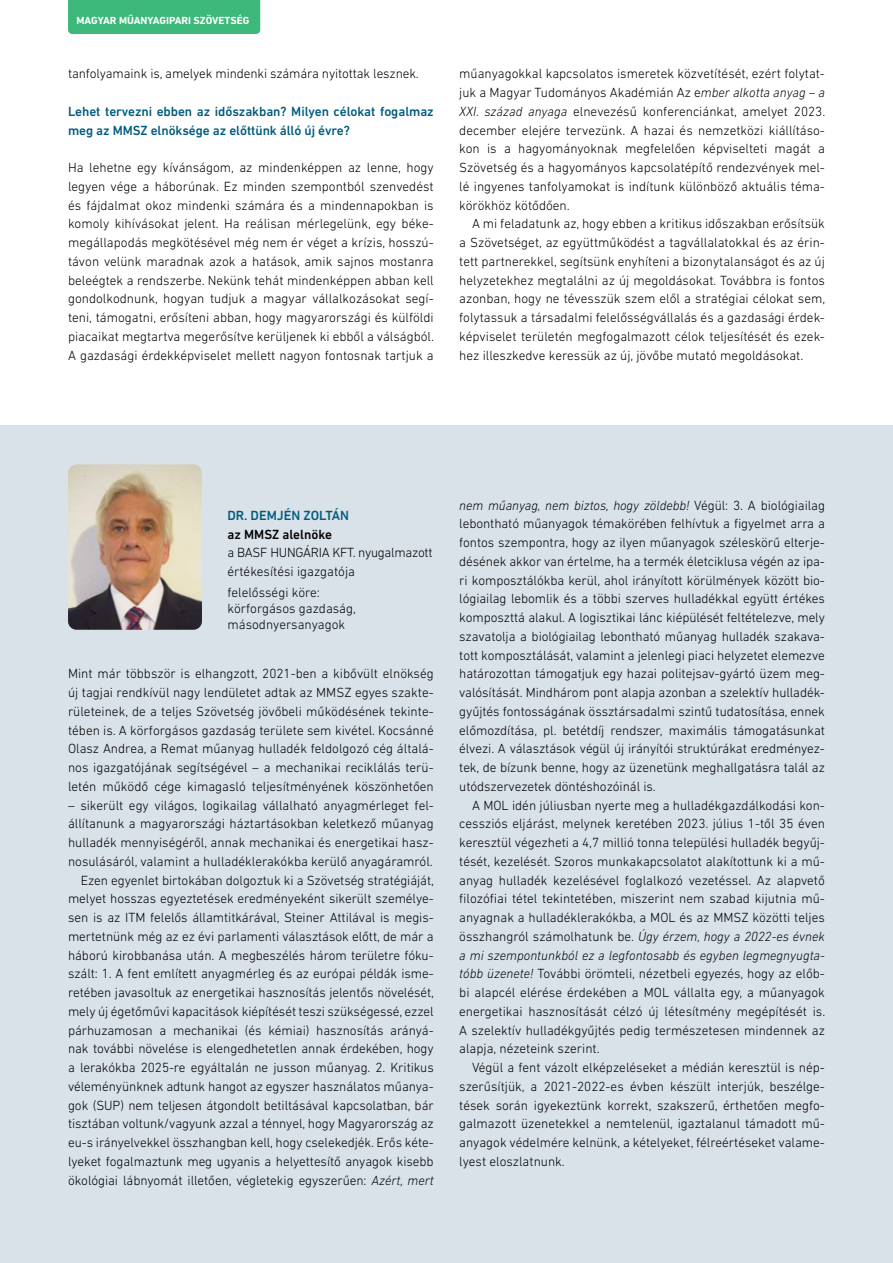
<style>
.page{position:relative;width:893px;height:1263px;background:#fff}
.page>*{position:absolute;margin:0;border:0;box-sizing:border-box;transform-origin:0 0}
.t1{font:300 13.5px/18.8px "DIN Next LT Pro";letter-spacing:-.005em;color:#000;text-align:justify}
.t2{font:500 13.5px/18.8px "DIN Next LT Pro";letter-spacing:-.005em;color:#005c7e}
.t3{font:500 13.5px "DIN Next LT Pro";color:#000}
.t4{font:700 10.5px "DIN Next LT Pro";color:#fff}
.s1{font-style:italic}
</style>
<div class="page">
<div style="left:68px;top:0;width:192px;height:34px;background:#3bb87a"></div>
<div style="left:0;top:426px;width:893px;height:837px;background:#d9e1e9"></div>
<img style="left:68px;top:464px;width:134px;height:166px">
<p class="t4" style="left:77px;top:14px;width:174px">MAGYAR MŰANYAGIPARI SZÖVETSÉG</p>
<p class="t1" style="left:68px;top:64px;width:352px">tanfolyamaink is, amelyek mindenki számára nyitottak lesznek.</p>
<p class="t2" style="left:68px;top:102px;width:367px">Lehet tervezni ebben az időszakban? Milyen célokat fogalmaz meg az MMSZ elnöksége az előttünk álló új évre?</p>
<p class="t1" style="left:68px;top:158px;width:367px">Ha lehetne egy kívánságom, az mindenképpen az lenne, hogy legyen vége a háborúnak. Ez minden szempontból szenvedést és fájdalmat okoz mindenki számára és a mindennapokban is komoly kihívásokat jelent. Ha reálisan mérlegelünk, egy béke&shy;megállapodás megkötésével még nem ér véget a krízis, hosszú&shy;távon velünk maradnak azok a hatások, amik sajnos mostanra beleégtek a rendszerbe. Nekünk tehát mindenképpen abban kell gondolkodnunk, hogyan tudjuk a magyar vállalkozásokat segí&shy;teni, támogatni, erősíteni abban, hogy magyarországi és külföldi piacaikat megtartva megerősítve kerüljenek ki ebből a válságból.<br>A gazdasági érdekképviselet mellett nagyon fontosnak tartjuk a</p>
<p class="t1" style="left:459px;top:64px;width:367px">műanyagokkal kapcsolatos ismeretek közvetítését, ezért folytat&shy;juk a Magyar Tudományos Akadémián Az e<span class="s1">mber alkotta anyag – a XXI. század anyaga</span> elnevezésű konferenciánkat, amelyet 2023. december elejére tervezünk. A hazai és nemzetközi kiállításo&shy;kon is a hagyományoknak megfelelően képviselteti magát a Szövetség és a hagyományos kapcsolatépítő rendezvények mel&shy;lé ingyenes tanfolyamokat is indítunk különböző aktuális téma&shy;körökhöz kötődően.</p>
<p class="t1" style="left:459px;top:214px;width:368px;text-indent:13px">A mi feladatunk az, hogy ebben a kritikus időszakban erősítsük a Szövetséget, az együttműködést a tagvállalatokkal és az érin&shy;tett partnerekkel, segítsünk enyhíteni a bizonytalanságot és az új helyzetekhez megtalálni az új megoldásokat. Továbbra is fontos azonban, hogy ne tévesszük szem elől a stratégiai célokat sem, folytassuk a társadalmi felelősségvállalás és a gazdasági érdek&shy;képviselet területén megfogalmazott célok teljesítését és ezek&shy;hez illeszkedve keressük az új, jövőbe mutató megoldásokat.</p>
<p class="t2" style="left:227px;top:506px;width:123px">DR. DEMJÉN ZOLTÁN</p>
<p class="t3" style="left:227px;top:526px;width:106px">az MMSZ alelnöke</p>
<p class="t1" style="left:227px;top:543px;width:207px">a BASF HUNGÁRIA KFT. nyugalmazott értékesítési igazgatója</p>
<p class="t1" style="left:227px;top:584px;width:130px;line-height:16.2px;text-align:left">felelősségi köre: körforgásos gazdaság, másodnyersanyagok</p>
<p class="t1" style="left:68px;top:664px;width:367px">Mint már többször is elhangzott, 2021-ben a kibővült elnökség új tagjai rendkívül nagy lendületet adtak az MMSZ egyes szakte&shy;rületeinek, de a teljes Szövetség jövőbeli működésének tekinte&shy;tében is. A körforgásos gazdaság területe sem kivétel. Kocsánné Olasz Andrea, a Remat műanyag hulladék feldolgozó cég általá&shy;nos igazgatójának segítségével – a mechanikai reciklálás terü&shy;letén működő cége kimagasló teljesítményének köszönhetően</p>
<p class="t1" style="left:68px;top:795px;width:368px;text-align:right">– sikerült egy világos, logikailag vállalható anyagmérleget fel&shy;állítanunk a magyarországi háztartásokban keletkező műanyag hulladék mennyiségéről, annak mechanikai és energetikai hasz&shy;nosulásáról, valamint a hulladéklerakókba kerülő anyagáramról.<br>Ezen egyenlet birtokában dolgoztuk ki a Szövetség stratégiáját, melyet hosszas egyeztetések eredményeként sikerült személye&shy;sen is az ITM felelős államtitkárával, Steiner Attilával is megis&shy;mertetnünk még az ez évi parlamenti választások előtt, de már a háború kirobbanása után. A megbeszélés három területre fóku&shy;szált: 1. A fent említett anyagmérleg és az európai példák isme&shy;retében javasoltuk az energetikai hasznosítás jelentős növelését, mely új égetőművi kapacitások kiépítését teszi szükségessé, ezzel párhuzamosan a mechanikai (és kémiai) hasznosítás arányá&shy;nak további növelése is elengedhetetlen annak érdekében, hogy a lerakókba 2025-re egyáltalán ne jusson műanyag. 2. Kritikus véleményünknek adtunk hangot az egyszer használatos műanya&shy;gok (SUP) nem teljesen átgondolt betiltásával kapcsolatban, bár tisztában voltunk/vagyunk azzal a ténnyel, hogy Magyarország az eu-s irányelvekkel összhangban kell, hogy cselekedjék. Erős kéte&shy;lyeket fogalmaztunk meg ugyanis a helyettesítő anyagok kisebb ökológiai lábnyomát illetően, végletekig egyszerűen: <span class="s1">Azért, mert</span></p>
<p class="t1" style="left:459px;top:495px;width:367px"><span class="s1">nem műanyag, nem biztos, hogy zöldebb!</span> Végül: 3. A biológiailag lebontható műanyagok témakörében felhívtuk a figyelmet arra a fontos szempontra, hogy az ilyen műanyagok széleskörű elterje&shy;désének akkor van értelme, ha a termék életciklusa végén az ipa&shy;ri komposztálókba kerül, ahol irányított körülmények között bio&shy;lógiailag lebomlik és a többi szerves hulladékkal együtt értékes komposzttá alakul. A logisztikai lánc kiépülését feltételezve, mely szavatolja a biológiailag lebontható műanyag hulladék szakava&shy;tott komposztálását, valamint a jelenlegi piaci helyzetet elemezve határozottan támogatjuk egy hazai politejsav-gyártó üzem meg&shy;valósítását. Mindhárom pont alapja azonban a szelektív hulladék&shy;gyűjtés fontosságának össztársadalmi szintű tudatosítása, ennek előmozdítása, pl. betétdíj rendszer, maximális támogatásunkat élvezi. A választások végül új irányítói struktúrákat eredményez&shy;tek, de bízunk benne, hogy az üzenetünk meghallgatásra talál az utódszervezetek döntéshozóinál is.</p>
<p class="t1" style="left:459px;top:795px;width:367px;text-indent:13px">A MOL idén júliusban nyerte meg a hulladékgazdálkodási kon&shy;cessziós eljárást, melynek keretében 2023. július 1-től 35 éven keresztül végezheti a 4,7 millió tonna települési hulladék begyűj&shy;tését, kezelését. Szoros munkakapcsolatot alakítottunk ki a mű&shy;anyag hulladék kezelésével foglalkozó vezetéssel. Az alapvető filozófiai tétel tekintetében, miszerint nem szabad kijutnia mű&shy;anyagnak a hulladéklerakókba, a MOL és az MMSZ közötti teljes összhangról számolhatunk be. <span class="s1">Úgy érzem, hogy a 2022-es évnek a mi szempontunkból ez a legfontosabb és egyben legmegnyugta&shy;tóbb üzenete!</span> További örömteli, nézetbeli egyezés, hogy az előb&shy;bi alapcél elérése érdekében a MOL vállalta egy, a műanyagok energetikai hasznosítását célzó új létesítmény megépítését is.<br>A szelektív hulladékgyűjtés pedig természetesen mindennek az alapja, nézeteink szerint.</p>
<p class="t1" style="left:459px;top:1058px;width:367px;text-indent:13px">Végül a fent vázolt elképzeléseket a médián keresztül is nép&shy;szerűsítjük, a 2021-2022-es évben készült interjúk, beszélge&shy;tések során igyekeztünk korrekt, szakszerű, érthetően megfo&shy;galmazott üzenetekkel a nemtelenül, igaztalanul támadott mű&shy;anyagok védelmére kelnünk, a kételyeket, félreértéseket valame&shy;lyest eloszlatnunk.</p>
</div>
